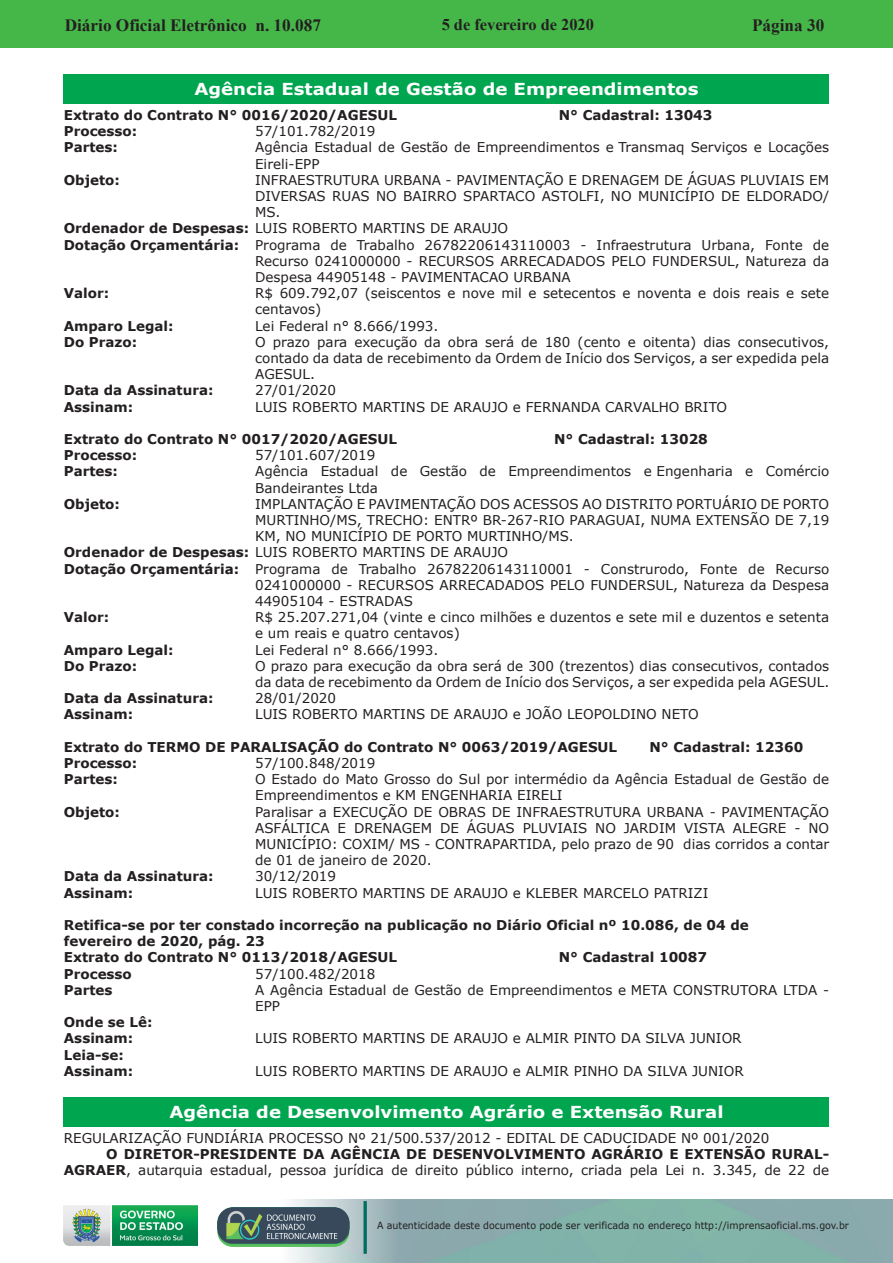
<style>
.page{position:relative;width:893px;height:1263px;background:#fff}
.page>*{position:absolute;margin:0;border:0;box-sizing:border-box;transform-origin:0 0}
.t1{font:700 17.25px "Times New Roman";color:#231f20}
.t2{font:700 16.5px "Verdana";color:#fff;scale:1.1 1}
.t3{font:700 16.35px "Times New Roman";color:#231f20}
.t4{font:13.5px/16.2px "Verdana";color:#231f20}
.t5{font:700 13.5px/16.2px "Verdana";color:#231f20}
.t6{font:9.9px "Verdana";color:#231f20;scale:.95 1}
.s1{font-weight:700}
</style>
<div class="page">
<div style="left:0;top:0;width:893px;height:48px;background:#45b749"></div>
<img style="left:63px;top:1199px;width:830px;height:64px">
<img style="left:364px;top:1202px;width:2px;height:51px">
<img style="left:218px;top:1207px;width:132px;height:39px">
<img style="left:64px;top:1205px;width:134px;height:41px">
<div style="left:64px;top:74px;width:765px;height:30px;background:#00a54f"></div>
<div style="left:64px;top:1097px;width:765px;height:30px;background:#00a54f"></div>
<p class="t1" style="left:65px;top:13px;width:258px">Diário Oficial Eletrônico n. 10.087</p>
<p class="t3" style="left:442px;top:13px;width:154px">5 de fevereiro de 2020</p>
<p class="t1" style="left:752px;top:13px;width:74px">Página 30</p>
<p class="t2" style="left:194px;top:77px;width:460px">Agência Estadual de Gestão de Empreendimentos</p>
<p class="t5" style="left:64px;top:107px;width:335px">Extrato do Contrato N° 0016/2020/AGESUL</p>
<p class="t5" style="left:559px;top:107px;width:155px">N° Cadastral: 13043</p>
<p class="t5" style="left:64px;top:123px;width:75px">Processo:</p>
<p class="t4" style="left:255px;top:123px;width:122px">57/101.782/2019</p>
<p class="t5" style="left:64px;top:139px;width:56px">Partes:</p>
<p class="t4" style="left:255px;top:139px;width:576px">Agência Estadual de Gestão de Empreendimentos e Transmaq Serviços e Locações<br>Eireli-EPP</p>
<p class="t5" style="left:64px;top:171px;width:58px">Objeto:</p>
<p class="t4" style="left:255px;top:172px;width:576px">INFRAESTRUTURA URBANA - PAVIMENTAÇÃO E DRENAGEM DE ÁGUAS PLUVIAIS EM</p>
<p class="t4" style="left:255px;top:188px;width:576px">DIVERSAS RUAS NO BAIRRO SPARTACO ASTOLFI, NO MUNICÍPIO DE ELDORADO/</p>
<p class="t4" style="left:255px;top:204px;width:27px">MS.</p>
<p class="t4" style="left:64px;top:220px;width:446px"><span class="s1">Ordenador de Despesas:</span> LUIS ROBERTO MARTINS DE ARAUJO</p>
<p class="t4" style="left:64px;top:236px;width:767px"><span class="s1">Dotação Orçamentária:</span> Programa de Trabalho 26782206143110003 - Infraestrutura Urbana, Fonte de</p>
<p class="t4" style="left:255px;top:253px;width:576px">Recurso 0241000000 - RECURSOS ARRECADADOS PELO FUNDERSUL, Natureza da</p>
<p class="t4" style="left:255px;top:269px;width:317px">Despesa 44905148 - PAVIMENTACAO URBANA</p>
<p class="t5" style="left:64px;top:285px;width:47px">Valor:</p>
<p class="t4" style="left:255px;top:285px;width:576px">R$ 609.792,07 (seiscentos e nove mil e setecentos e noventa e dois reais e sete centavos)</p>
<p class="t5" style="left:64px;top:317px;width:111px">Amparo Legal:</p>
<p class="t4" style="left:255px;top:317px;width:185px">Lei Federal n° 8.666/1993.</p>
<p class="t5" style="left:64px;top:333px;width:75px">Do Prazo:</p>
<p class="t4" style="left:255px;top:334px;width:576px;text-align:justify">O prazo para execução da obra será de 180 (cento e oitenta) dias consecutivos, contado da data de recebimento da Ordem de Início dos Serviços, a ser expedida pela AGESUL.</p>
<p class="t5" style="left:64px;top:382px;width:151px">Data da Assinatura:</p>
<p class="t4" style="left:255px;top:382px;width:82px">27/01/2020</p>
<p class="t5" style="left:64px;top:398px;width:71px">Assinam:</p>
<p class="t4" style="left:255px;top:398px;width:474px">LUIS ROBERTO MARTINS DE ARAUJO e FERNANDA CARVALHO BRITO</p>
<p class="t5" style="left:64px;top:431px;width:335px">Extrato do Contrato N° 0017/2020/AGESUL</p>
<p class="t5" style="left:554px;top:431px;width:155px">N° Cadastral: 13028</p>
<p class="t5" style="left:64px;top:447px;width:75px">Processo:</p>
<p class="t4" style="left:255px;top:447px;width:122px">57/101.607/2019</p>
<p class="t5" style="left:64px;top:463px;width:56px">Partes:</p>
<p class="t4" style="left:255px;top:463px;width:576px">Agência Estadual de Gestão de Empreendimentos e Engenharia e Comércio<br>Bandeirantes Ltda</p>
<p class="t5" style="left:64px;top:495px;width:58px">Objeto:</p>
<p class="t4" style="left:255px;top:496px;width:576px">IMPLANTAÇÃO E PAVIMENTAÇÃO DOS ACESSOS AO DISTRITO PORTUÁRIO DE PORTO</p>
<p class="t4" style="left:255px;top:512px;width:576px">MURTINHO/MS, TRECHO: ENTRº BR-267-RIO PARAGUAI, NUMA EXTENSÃO DE 7,19</p>
<p class="t4" style="left:255px;top:528px;width:320px">KM, NO MUNICÍPIO DE PORTO MURTINHO/MS.</p>
<p class="t4" style="left:64px;top:544px;width:446px"><span class="s1">Ordenador de Despesas:</span> LUIS ROBERTO MARTINS DE ARAUJO</p>
<p class="t4" style="left:64px;top:560px;width:767px"><span class="s1">Dotação Orçamentária:</span> Programa de Trabalho 26782206143110001 - Construrodo, Fonte de Recurso</p>
<p class="t4" style="left:255px;top:577px;width:576px">0241000000 - RECURSOS ARRECADADOS PELO FUNDERSUL, Natureza da Despesa</p>
<p class="t4" style="left:255px;top:593px;width:159px">44905104 - ESTRADAS</p>
<p class="t5" style="left:64px;top:609px;width:47px">Valor:</p>
<p class="t4" style="left:255px;top:609px;width:576px">R$ 25.207.271,04 (vinte e cinco milhões e duzentos e sete mil e duzentos e setenta e um reais e quatro centavos)</p>
<p class="t5" style="left:64px;top:641px;width:111px">Amparo Legal:</p>
<p class="t4" style="left:255px;top:641px;width:185px">Lei Federal n° 8.666/1993.</p>
<p class="t5" style="left:64px;top:657px;width:75px">Do Prazo:</p>
<p class="t4" style="left:255px;top:658px;width:576px">O prazo para execução da obra será de 300 (trezentos) dias consecutivos, contados da data de recebimento da Ordem de Início dos Serviços, a ser expedida pela AGESUL.</p>
<p class="t5" style="left:64px;top:690px;width:151px">Data da Assinatura:</p>
<p class="t4" style="left:255px;top:690px;width:82px">28/01/2020</p>
<p class="t5" style="left:64px;top:706px;width:71px">Assinam:</p>
<p class="t4" style="left:255px;top:706px;width:445px">LUIS ROBERTO MARTINS DE ARAUJO e JOÃO LEOPOLDINO NETO</p>
<p class="t5" style="left:64px;top:738px;width:555px">Extrato do TERMO DE PARALISAÇÃO do Contrato N° 0063/2019/AGESUL</p>
<p class="t5" style="left:649px;top:738px;width:155px">N° Cadastral: 12360</p>
<p class="t5" style="left:64px;top:755px;width:75px">Processo:</p>
<p class="t4" style="left:255px;top:755px;width:122px">57/100.848/2019</p>
<p class="t5" style="left:64px;top:771px;width:56px">Partes:</p>
<p class="t4" style="left:255px;top:771px;width:576px">O Estado do Mato Grosso do Sul por intermédio da Agência Estadual de Gestão de<br>Empreendimentos e KM ENGENHARIA EIRELI</p>
<p class="t5" style="left:64px;top:803px;width:58px">Objeto:</p>
<p class="t4" style="left:255px;top:803px;width:576px;text-align:justify">Paralisar a EXECUÇÃO DE OBRAS DE INFRAESTRUTURA URBANA - PAVIMENTAÇÃO ASFÁLTICA E DRENAGEM DE ÁGUAS PLUVIAIS NO JARDIM VISTA ALEGRE - NO MUNICÍPIO: COXIM/ MS - CONTRAPARTIDA, pelo prazo de 90 dias corridos a contar de 01 de janeiro de 2020.</p>
<p class="t5" style="left:64px;top:868px;width:151px">Data da Assinatura:</p>
<p class="t4" style="left:255px;top:868px;width:82px">30/12/2019</p>
<p class="t5" style="left:64px;top:884px;width:71px">Assinam:</p>
<p class="t4" style="left:255px;top:884px;width:455px">LUIS ROBERTO MARTINS DE ARAUJO e KLEBER MARCELO PATRIZI</p>
<p class="t5" style="left:64px;top:917px;width:686px">Retifica-se por ter constado incorreção na publicação no Diário Oficial nº 10.086, de 04 de fevereiro de 2020, pág. 23<br>Extrato do Contrato N° 0113/2018/AGESUL</p>
<p class="t5" style="left:559px;top:949px;width:150px">N° Cadastral 10087</p>
<p class="t5" style="left:64px;top:965px;width:70px">Processo</p>
<p class="t4" style="left:255px;top:965px;width:122px">57/100.482/2018</p>
<p class="t5" style="left:64px;top:981px;width:50px">Partes</p>
<p class="t4" style="left:255px;top:982px;width:576px">A Agência Estadual de Gestão de Empreendimentos e META CONSTRUTORA LTDA -<br>EPP</p>
<p class="t5" style="left:64px;top:1014px;width:90px">Onde se Lê:<br>Assinam:</p>
<p class="t4" style="left:255px;top:1030px;width:488px">LUIS ROBERTO MARTINS DE ARAUJO e ALMIR PINTO DA SILVA JUNIOR</p>
<p class="t5" style="left:64px;top:1046px;width:71px">Leia-se:<br>Assinam:</p>
<p class="t4" style="left:255px;top:1063px;width:490px">LUIS ROBERTO MARTINS DE ARAUJO e ALMIR PINHO DA SILVA JUNIOR</p>
<p class="t2" style="left:169px;top:1100px;width:505px">Agência de Desenvolvimento Agrário e Extensão Rural</p>
<p class="t4" style="left:64px;top:1130px;width:707px">REGULARIZAÇÃO FUNDIÁRIA PROCESSO Nº 21/500.537/2012 - EDITAL DE CADUCIDADE Nº 001/2020</p>
<p class="t4" style="left:64px;top:1146px;width:767px;text-align:right"><span class="s1">O DIRETOR-PRESIDENTE DA AGÊNCIA DE DESENVOLVIMENTO AGRÁRIO E EXTENSÃO RURAL-<br>AGRAER</span>, autarquia estadual, pessoa jurídica de direito público interno, criada pela Lei n. 3.345, de 22 de</p>
<p class="t6" style="left:377px;top:1219px;width:498px">A autenticidade deste documento pode ser verificada no endereço http://imprensaoficial.ms.gov.br</p>
</div>
